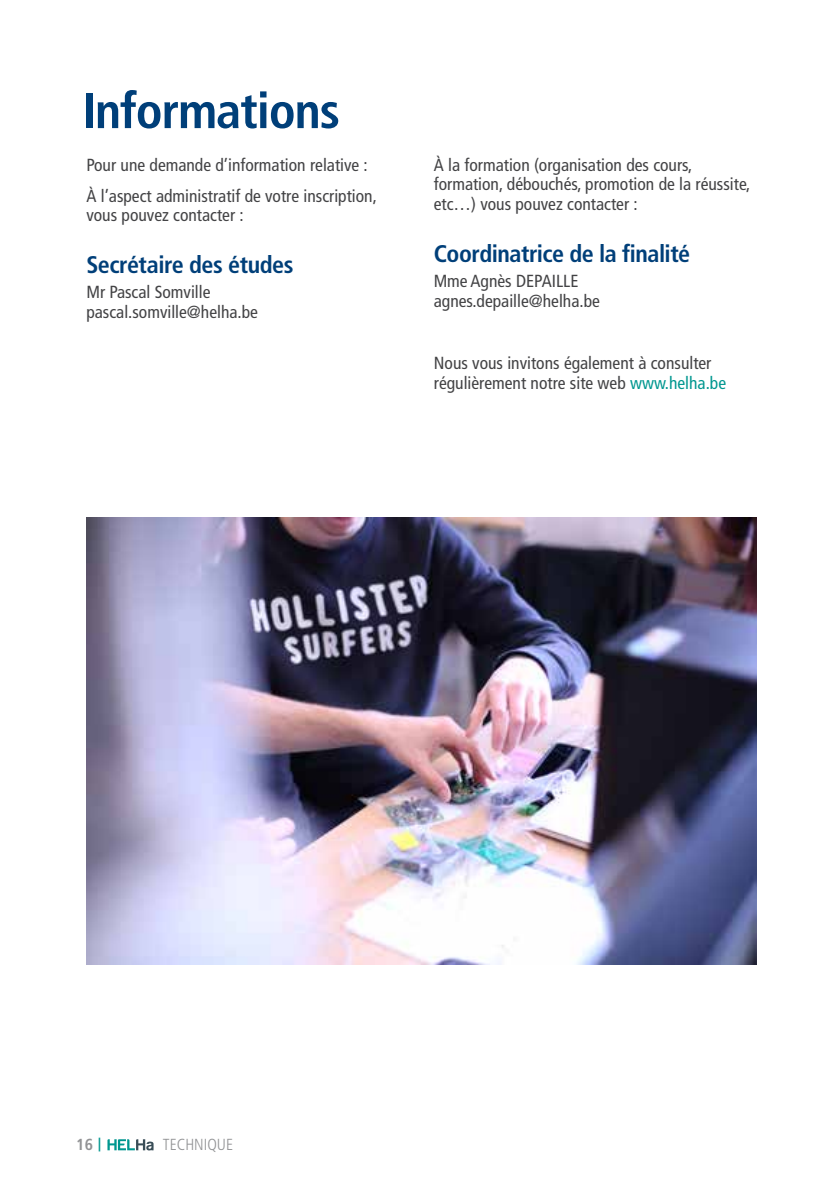
<style>
.page{position:relative;width:840px;height:1191px;background:#fff}
.page>*{position:absolute;margin:0;border:0;box-sizing:border-box;transform-origin:0 0}
.t1{font:700 condensed 50px "Frutiger LT Std";letter-spacing:-.02em;color:#003f79}
.t2{font:700 condensed 24px "Frutiger LT Std";letter-spacing:-.02em;color:#003f79}
.t3{font:condensed 17.6px/19.8px "Frutiger LT Std";color:#434345}
.t4{font:300 condensed 16px "Frutiger LT Std";color:#929395}
.t5{font:700 condensed 16px "Frutiger LT Std";color:#929395}
.s1{color:#009790}
.s2{font-size:13.8px;color:#009790}
</style>
<div class="page">
<svg style="left:107px;top:1139px;width:46px;height:11px"></svg>
<img style="left:86px;top:518px;width:670px;height:446px">
<h1 class="t1" style="left:82px;top:81px;width:259px">Informations</h1>
<p class="t3" style="left:86px;top:149px;width:292px;line-height:31px">Pour une demande d’information relative :<br>À l’aspect administratif de votre inscription,</p>
<p class="t3" style="left:86px;top:205px;width:159px">vous pouvez contacter :</p>
<h2 class="t2" style="left:86px;top:250px;width:208px">Secrétaire des études</h2>
<p class="t3" style="left:86px;top:282px;width:173px">Mr Pascal Somville pascal.somville@helha.be</p>
<p class="t3" style="left:433px;top:155px;width:318px">À la formation (organisation des cours, formation, débouchés, promotion de la réussite, etc…) vous pouvez contacter :</p>
<h2 class="t2" style="left:433px;top:239px;width:258px">Coordinatrice de la finalité</h2>
<p class="t3" style="left:433px;top:271px;width:167px">Mme Agnès DEPAILLE agnes.depaille@helha.be</p>
<p class="t3" style="left:433px;top:353px;width:293px">Nous vous invitons également à consulter régulièrement notre site web <span class="s1">www.helha.be</span></p>
<p class="t5" style="left:76px;top:1135px;width:27px">16 <span class="s2">|</span></p>
<p class="t4" style="left:163px;top:1135px;width:72px">TECHNIQUE</p>
</div>
